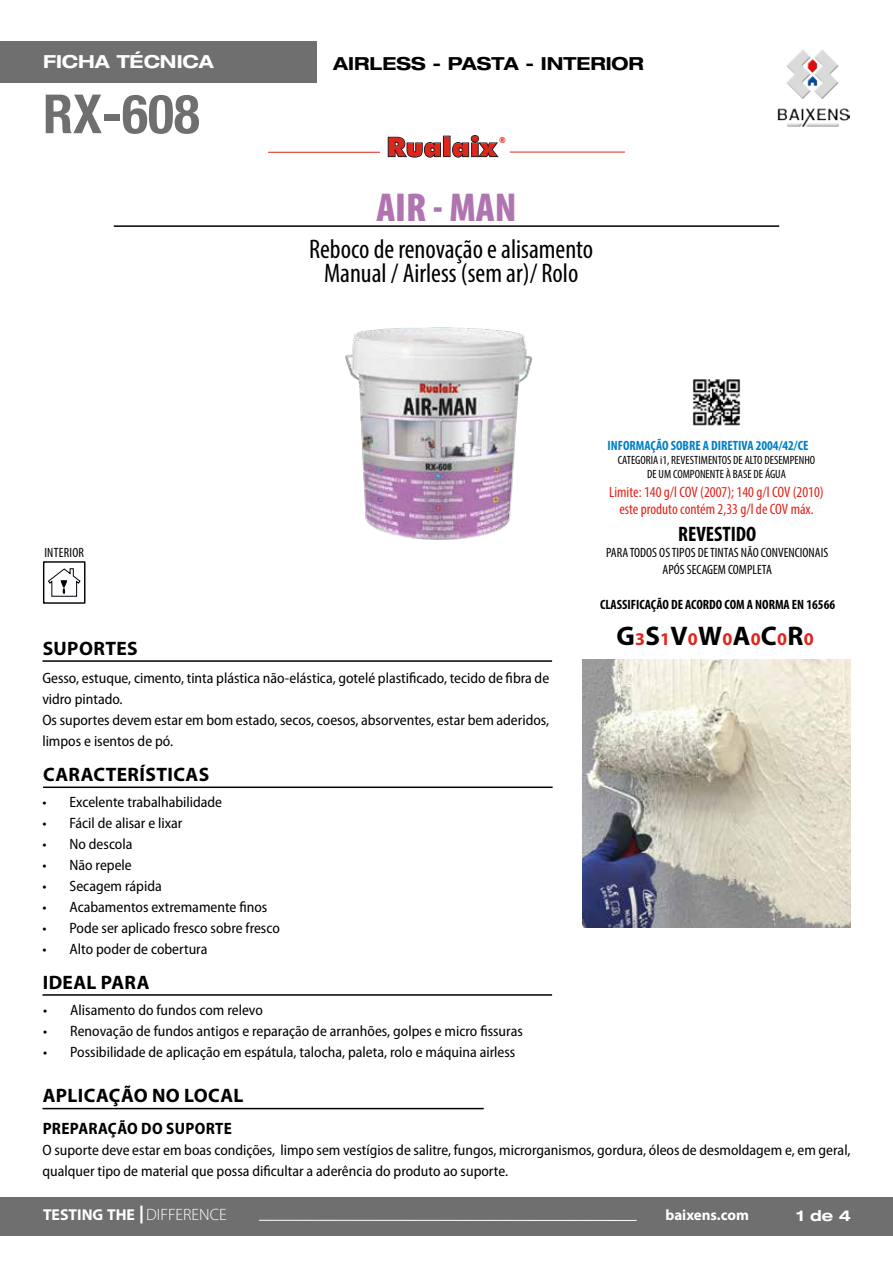
<style>
.page{position:relative;width:893px;height:1263px;background:#fff}
.page>*{position:absolute;margin:0;border:0;box-sizing:border-box;transform-origin:0 0}
.t1{font:700 condensed 54px "Helvetica Neue LT Com";color:#706f6f}
.t2{font:900 condensed 40.5px "Myriad Pro";color:#b075b0}
.t3{font:condensed 27px/24px "Myriad Pro";color:#000;text-align:center}
.t4{font:700 27px "Myriad Pro";color:#000}
.t5{font:900 27px "Futura BT";color:#e1251b}
.t6{font:700 condensed 21px "Myriad Pro";color:#000}
.t7{font:700 19.5px "Myriad Pro";letter-spacing:.02em;color:#000}
.t8{font:700 expanded 18px "Helvetica Neue LT Pro";color:#000}
.t9{font:700 expanded 18px "Helvetica Neue LT Pro";color:#fff}
.t10{font:700 semi-condensed 16.5px "Myriad Pro";letter-spacing:.02em;color:#000}
.t11{font:700 15.75px "Myriad Pro";color:#fff}
.t12{font:condensed 15.15px/16.6px "Myriad Pro";color:#e1251b;text-align:center}
.t13{font:semi-condensed 15px/21px "Myriad Pro";color:#000}
.t14{font:700 15px "Myriad Pro";color:#fff}
.t15{font:700 expanded 15px "Helvetica Neue LT Pro";color:#fff}
.t16{font:condensed 13.5px/16.5px "Myriad Pro";color:#000;text-align:center}
.t17{font:700 condensed 13.5px "Myriad Pro";color:#000}
.t18{font:700 condensed 13.5px "Myriad Pro";color:#007fc8}
.t19{font:condensed 13.5px "Myriad Pro";letter-spacing:.02em;color:#000}
.t20{font:condensed 12px/13.5px "Myriad Pro";color:#000;text-align:center}
.t21{font:900 8.1px "Futura BT";color:#e1251b}
.s1{font-size:18px;color:#e1251b}
.s2{font-weight:300;font-size:16.5px}
</style>
<div class="page">
<div style="left:1px;top:42px;width:316px;height:41px;background:#706f6f"></div>
<hr style="left:114px;top:225px;width:665px;height:2px;background:#000">
<hr style="left:43px;top:660px;width:509px;height:2px;background:#000">
<img style="left:777px;top:50px;width:72px;height:77px">
<hr style="left:43px;top:786px;width:510px;height:2px;background:#000">
<hr style="left:43px;top:1108px;width:441px;height:1px;background:#000">
<img style="left:692px;top:379px;width:49px;height:47px">
<div style="left:0;top:1196px;width:893px;height:39px;background:#706f6f"></div>
<hr style="left:140px;top:1205px;width:3px;height:18px;background:#fff">
<hr style="left:259px;top:1220px;width:378px;height:1px;background:#fff">
<img style="left:582px;top:659px;width:269px;height:268px">
<div style="left:43px;top:561px;width:42px;height:43px;border:1px solid #01040a"></div>
<svg style="left:48px;top:568px;width:33px;height:29px"></svg>
<hr style="left:510px;top:152px;width:115px;height:1px;background:#e1251b">
<hr style="left:268px;top:152px;width:112px;height:1px;background:#e1251b">
<svg style="left:388px;top:137px;width:53px;height:20px"></svg>
<div style="left:443px;top:136px;width:7px;height:21px;border:1px solid #282024"></div>
<svg style="left:452px;top:135px;width:46px;height:22px"></svg>
<img style="left:346px;top:327px;width:186px;height:213px">
<hr style="left:43px;top:994px;width:509px;height:2px;background:#000">
<p class="t9" style="left:43px;top:50px;width:172px">FICHA TÉCNICA</p>
<p class="t8" style="left:333px;top:52px;width:312px">AIRLESS - PASTA - INTERIOR</p>
<h1 class="t1" style="left:43px;top:82px;width:158px">RX-608</h1>
<p class="t19" style="left:44px;top:544px;width:41px">INTERIOR</p>
<h3 class="t7" style="left:43px;top:636px;width:97px">SUPORTES</h3>
<h3 class="t5" style="left:386px;top:131px;width:112px">Rualaix</h3>
<p class="t21" style="left:499px;top:136px;width:8px">®</p>
<h2 class="t2" style="left:376px;top:185px;width:142px">AIR - MAN</h2>
<h3 class="t3" style="left:309px;top:237px;width:286px">Reboco de renovação e alisamento<br>Manual / Airless (sem ar)/ Rolo</h3>
<p class="t18" style="left:607px;top:437px;width:202px">INFORMAÇÃO SOBRE A DIRETIVA 2004/42/CE</p>
<p class="t20" style="left:618px;top:453px;width:199px">CATEGORIA i1, REVESTIMENTOS DE ALTO DESEMPENHO<br>DE UM COMPONENTE À BASE DE ÁGUA</p>
<p class="t12" style="left:609px;top:484px;width:216px">Limite: 140 g/l COV (2007); 140 g/l COV (2010) este produto contém 2,33 g/l de COV máx.</p>
<h3 class="t6" style="left:678px;top:521px;width:80px">REVESTIDO</h3>
<p class="t16" style="left:606px;top:544px;width:223px">PARA TODOS OS TIPOS DE TINTAS NÃO CONVENCIONAIS<br>APÓS SECAGEM COMPLETA</p>
<p class="t17" style="left:600px;top:596px;width:237px">CLASSIFICAÇÃO DE ACORDO COM A NORMA EN 16566</p>
<h3 class="t4" style="left:616px;top:618px;width:199px">G<span class="s1">3</span>S<span class="s1">1</span>V<span class="s1">0</span>W<span class="s1">0</span>A<span class="s1">0</span>C<span class="s1">0</span>R<span class="s1">0</span></h3>
<p class="t13" style="left:42px;top:668px;width:508px">Gesso, estuque, cimento, tinta plástica não-elástica, gotelé plastificado, tecido de fibra de vidro pintado.<br>Os suportes devem estar em bom estado, secos, coesos, absorventes, estar bem aderidos, limpos e isentos de pó.</p>
<h3 class="t7" style="left:43px;top:762px;width:168px">CARACTERÍSTICAS</h3>
<p class="t13" style="left:43px;top:792px;width:181px">• Excelente trabalhabilidade</p>
<p class="t13" style="left:43px;top:813px;width:141px">• Fácil de alisar e lixar</p>
<p class="t13" style="left:43px;top:834px;width:91px">• No descola</p>
<p class="t13" style="left:43px;top:855px;width:91px">• Não repele</p>
<p class="t13" style="left:43px;top:876px;width:121px">• Secagem rápida</p>
<p class="t13" style="left:43px;top:897px;width:226px">• Acabamentos extremamente finos</p>
<p class="t13" style="left:43px;top:918px;width:239px">• Pode ser aplicado fresco sobre fresco</p>
<p class="t13" style="left:43px;top:939px;width:166px">• Alto poder de cobertura</p>
<h3 class="t7" style="left:43px;top:970px;width:108px">IDEAL PARA</h3>
<p class="t13" style="left:43px;top:999px;width:221px">• Alisamento do fundos com relevo</p>
<p class="t13" style="left:43px;top:1020px;width:481px">• Renovação de fundos antigos e reparação de arranhões, golpes e micro fissuras</p>
<p class="t13" style="left:43px;top:1041px;width:474px">• Possibilidade de aplicação em espátula, talocha, paleta, rolo e máquina airless</p>
<h3 class="t7" style="left:43px;top:1082px;width:202px">APLICAÇÃO NO LOCAL</h3>
<p class="t10" style="left:43px;top:1120px;width:191px">PREPARAÇÃO DO SUPORTE</p>
<p class="t13" style="left:43px;top:1140px;width:809px">O suporte deve estar em boas condições, limpo sem vestígios de salitre, fungos, microrganismos, gordura, óleos de desmoldagem e, em geral, qualquer tipo de material que possa dificultar a aderência do produto ao suporte.</p>
<p class="t11" style="left:43px;top:1204px;width:185px">TESTING THE <span class="s2">DIFFERENCE</span></p>
<p class="t14" style="left:665px;top:1205px;width:85px">baixens.com</p>
<p class="t15" style="left:796px;top:1205px;width:56px">1 de 4</p>
</div>
